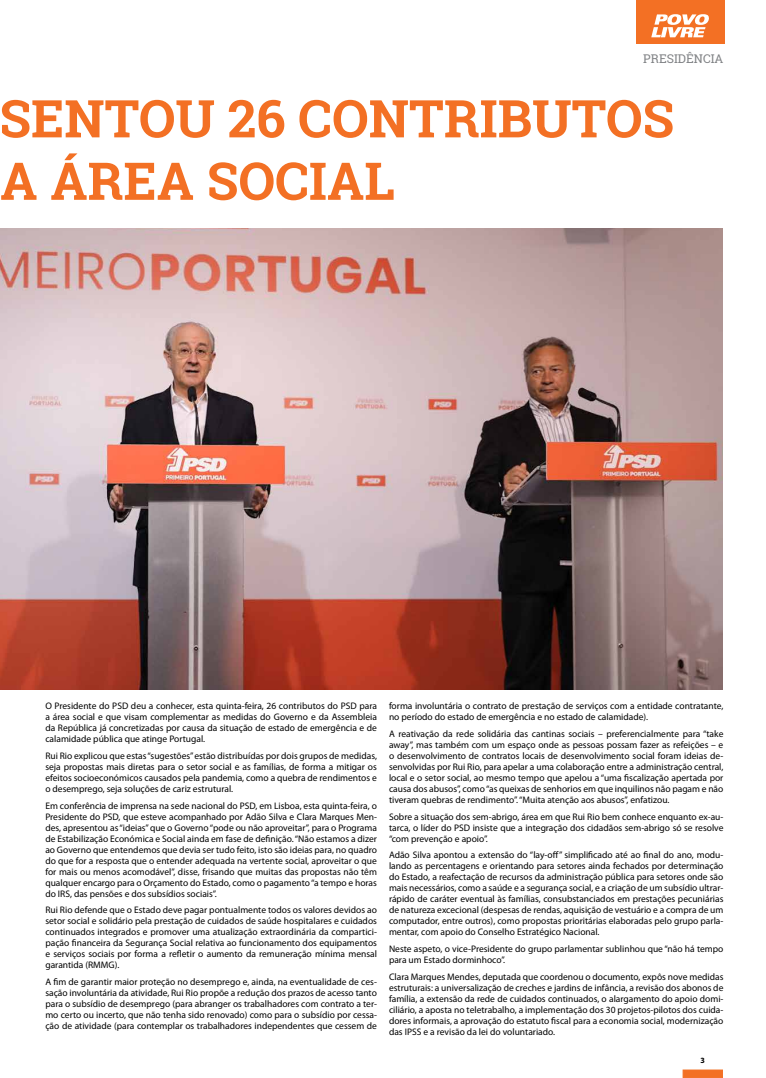
<style>
.page{position:relative;width:766px;height:1078px;background:#fff}
.page>*{position:absolute;margin:0;border:0;box-sizing:border-box;transform-origin:0 0}
.t1{font:700 52px/62.4px "Roboto Slab";color:#f37024}
.t2{font:12px "Roboto Slab";color:#808285}
.t3{font:9.5px/11px "Myriad Pro";color:#000;text-align:justify}
.t4{font:700 8px "Myriad Pro";color:#000}
</style>
<div class="page">
<div style="left:682px;top:1069px;width:40px;height:8px;background:#f37024;border:1px solid #f37024"></div>
<img style="left:0;top:228px;width:722px;height:461px">
<div style="left:635px;top:0;width:89px;height:44px;background:#f37024"></div>
<svg style="left:651px;top:14px;width:58px;height:23px"></svg>
<p class="t2" style="left:643px;top:51px;width:82px">PRESIDÊNCIA</p>
<h1 class="t1" style="left:-1px;top:87px;width:676px">SENTOU 26 CONTRIBUTOS<br>A ÁREA SOCIAL</h1>
<p class="t3" style="left:45px;top:700px;width:333px">O Presidente do PSD deu a conhecer, esta quinta-feira, 26 contributos do PSD para a área social e que visam complementar as medidas do Governo e da Assembleia da República já concretizadas por causa da situação de estado de emergência e de calamidade pública que atinge Portugal.</p>
<p class="t3" style="left:45px;top:749px;width:333px">Rui Rio explicou que estas “sugestões” estão distribuídas por dois grupos de medidas, seja propostas mais diretas para o setor social e as famílias, de forma a mitigar os efeitos socioeconómicos causados pela pandemia, como a quebra de rendimentos e o desemprego, seja soluções de cariz estrutural.</p>
<p class="t3" style="left:45px;top:799px;width:333px">Em conferência de imprensa na sede nacional do PSD, em Lisboa, esta quinta-feira, o Presidente do PSD, que esteve acompanhado por Adão Silva e Clara Marques Men&shy;des, apresentou as “ideias” que o Governo “pode ou não aproveitar”, para o Programa de Estabilização Económica e Social ainda em fase de definição. “Não estamos a dizer ao Governo que entendemos que devia ser tudo feito, isto são ideias para, no quadro do que for a resposta que o entender adequada na vertente social, aproveitar o que for mais ou menos acomodável”, disse, frisando que muitas das propostas não têm qualquer encargo para o Orçamento do Estado, como o pagamento “a tempo e horas do IRS, das pensões e dos subsídios sociais”.</p>
<p class="t3" style="left:45px;top:904px;width:333px">Rui Rio defende que o Estado deve pagar pontualmente todos os valores devidos ao setor social e solidário pela prestação de cuidados de saúde hospitalares e cuidados continuados integrados e promover uma atualização extraordinária da compartici&shy;pação financeira da Segurança Social relativa ao funcionamento dos equipamentos e serviços sociais por forma a refletir o aumento da remuneração mínima mensal garantida (RMMG).</p>
<p class="t3" style="left:45px;top:975px;width:333px">A fim de garantir maior proteção no desemprego e, ainda, na eventualidade de ces&shy;sação involuntária da atividade, Rui Rio propõe a redução dos prazos de acesso tanto para o subsídio de desemprego (para abranger os trabalhadores com contrato a ter&shy;mo certo ou incerto, que não tenha sido renovado) como para o subsídio por cessa&shy;ção de atividade (para contemplar os trabalhadores independentes que cessem de</p>
<p class="t3" style="left:389px;top:700px;width:336px">forma involuntária o contrato de prestação de serviços com a entidade contratante, no período do estado de emergência e no estado de calamidade).</p>
<p class="t3" style="left:389px;top:727px;width:336px">A reativação da rede solidária das cantinas sociais – preferencialmente para “take away”, mas também com um espaço onde as pessoas possam fazer as refeições – e o desenvolvimento de contratos locais de desenvolvimento social foram ideias de&shy;senvolvidas por Rui Rio, para apelar a uma colaboração entre a administração central, local e o setor social, ao mesmo tempo que apelou a “uma fiscalização apertada por causa dos abusos”, como “as queixas de senhorios em que inquilinos não pagam e não tiveram quebras de rendimento”. “Muita atenção aos abusos”, enfatizou.</p>
<p class="t3" style="left:389px;top:810px;width:336px">Sobre a situação dos sem-abrigo, área em que Rui Rio bem conhece enquanto ex-au&shy;tarca, o líder do PSD insiste que a integração dos cidadãos sem-abrigo só se resolve “com prevenção e apoio”.</p>
<p class="t3" style="left:389px;top:849px;width:336px">Adão Silva apontou a extensão do “lay-off” simplificado até ao final do ano, modu&shy;lando as percentagens e orientando para setores ainda fechados por determinação do Estado, a reafectação de recursos da administração pública para setores onde são mais necessários, como a saúde e a segurança social, e a criação de um subsídio ultrar&shy;rápido de caráter eventual às famílias, consubstanciados em prestações pecuniárias de natureza excecional (despesas de rendas, aquisição de vestuário e a compra de um computador, entre outros), como propostas prioritárias elaboradas pelo grupo parla&shy;mentar, com apoio do Conselho Estratégico Nacional.</p>
<p class="t3" style="left:389px;top:942px;width:336px">Neste aspeto, o vice-Presidente do grupo parlamentar sublinhou que “não há tempo para um Estado dorminhoco”.</p>
<p class="t3" style="left:389px;top:970px;width:336px">Clara Marques Mendes, deputada que coordenou o documento, expôs nove medidas estruturais: a universalização de creches e jardins de infância, a revisão dos abonos de família, a extensão da rede de cuidados continuados, o alargamento do apoio domi&shy;ciliário, a aposta no teletrabalho, a implementação dos 30 projetos-pilotos dos cuida&shy;dores informais, a aprovação do estatuto fiscal para a economia social, modernização das IPSS e a revisão da lei do voluntariado.</p>
<p class="t4" style="left:700px;top:1054px;width:6px">3</p>
</div>
